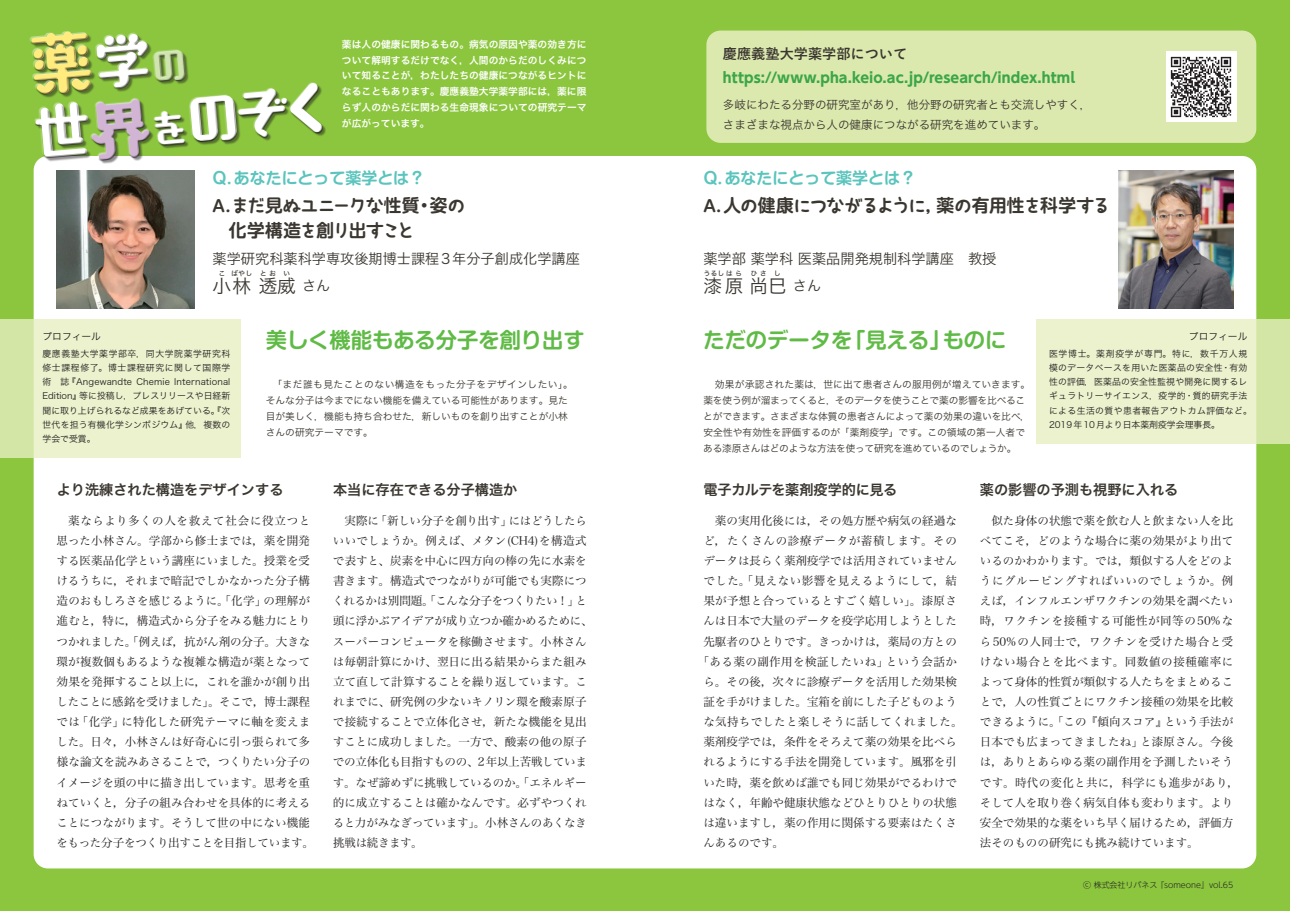
<style>
.page{position:relative;width:1290px;height:911px;background:#fff}
.page>*{position:absolute;margin:0;border:0;box-sizing:border-box;transform-origin:0 0}
.t1{font:58.5px "Aokane Std EB";color:#fff}
.t2{font:700 21.25px "Shin M Go Pr 6 N De";color:#60bb46}
.t3{font:18.62px "Hiragino Sans Pr 6 N W3";letter-spacing:.105em;color:#3a3630}
.t4{font:17.75px "Haruka Bold Kyo W6";letter-spacing:-.065em;color:#3a3630}
.t5{font:700 17.75px "UD Shin M Go Pr 6 N De";color:#3a3630}
.t6{font:700 16px "Shin M Go Pr 6 N De";color:#5ac4bd}
.t7{font:14.12px "Hiragino Sans Pr 6 N W3";color:#3a3630}
.t8{font:700 14.12px "UD Shin Go Pr 6 N";letter-spacing:.005em;color:#3ba648}
.t9{font:14.12px "Hiragino Sans Pr 6 N W6";color:#3a3630}
.t10{font:14.12px "Hiragino Sans Pr 6 N W6";letter-spacing:-.03em;color:#3a3630}
.t11{font:700 14.12px "Yu Go";color:#3a3630}
.t12{font:11.5px/20.1px "Hiragino Serif Pr 6 N W3";color:#231f20}
.t13{font:11.5px/19.5px "Hiragino Sans Pr 6 N W3";color:#3a3630}
.t14{font:11.5px "Hiragino Serif Pr 6 N W3";letter-spacing:.025em;color:#231f20}
.t15{font:11.5px "Hiragino Serif Pr 6 N W3";letter-spacing:.04em;color:#231f20}
.t16{font:11.5px "Hiragino Serif Pr 6 N W3";letter-spacing:.035em;color:#231f20}
.t17{font:11.5px "Hiragino Serif Pr 6 N W3";letter-spacing:.055em;color:#231f20}
.t18{font:9.75px/16px "Hiragino Sans Pr 6 N W3";color:#3a3630}
.t19{font:9.75px/16px "Hiragino Sans Pr 6 N W6";letter-spacing:.005em;color:#fff;text-align:justify}
.t20{font:9.75px "Hiragino Sans Pr 6 N W3";color:#231f20}
.t21{font:8.88px/14.1px "Hiragino Sans Pr 6 N W3";letter-spacing:.025em;color:#231f20}
.t22{font:300 8px "UD Shin Go NT Pr 6 N";color:#231f20}
.t23{font:7.12px "Hiragino Sans Pr 6 N W3";letter-spacing:.08em;color:#3a3630}
.s1{font-size:64.25px;color:#d2b5d5}
.s2{font-size:39px}
.s3{font-family:"UD Shin M Go Pr 6 N De";font-weight:700;font-size:16px}
.s4{font-family:"UD Shin M Go Pr 6 N De";font-weight:700}
.s5{font-family:"Haruka Bold Kyo W6";font-weight:400}
</style>
<div class="page">
<div style="left:0;top:0;width:645px;height:911px;background:#8bc63e"></div>
<div style="left:645px;top:0;width:645px;height:911px;background:#8bc63e"></div>
<div style="left:34px;top:156px;width:1222px;height:712px;background:#fff;border-radius:14px"></div>
<div style="left:706px;top:31px;width:550px;height:112px;background:#dce9ae;border-radius:14px"></div>
<svg style="left:1036px;top:319px;width:254px;height:124px;background:#e7f0c7"></svg>
<svg style="left:0;top:319px;width:241px;height:138px;background:#e7f0c7"></svg>
<img style="left:57px;top:170px;width:138px;height:138px">
<img style="left:1118px;top:170px;width:115px;height:138px">
<img style="left:1166px;top:51px;width:71px;height:71px">
<svg style="left:29px;top:31px;width:295px;height:136px"></svg>
<h1 class="t1" style="left:30px;top:89px;width:307px;rotate:-5deg">世<span class="s1">界</span><span class="s2">を</span>のぞく</h1>
<p class="t19" style="left:342px;top:35px;width:246px">薬は人の健康に関わるもの。病気の原因や薬の効き方について解明するだけでなく，人間のからだのしくみについて知ることが，わたしたちの健康につながるヒントになることもあります。慶應義塾大学薬学部には，薬に限らず人のからだに関わる生命現象についての研究テーマが広がっています。</p>
<h3 class="t6" style="left:213px;top:165px;width:214px">Q.あなたにとって薬学とは？</h3>
<h3 class="t4" style="left:213px;top:196px;width:254px"><span class="s3">A.</span> まだ<span class="s4">見</span>ぬユニークな<span class="s4">性質・姿</span>の</h3>
<h3 class="t5" style="left:229px;top:215px;width:187px">化学構造<span class="s5">を</span>創<span class="s5">り</span>出<span class="s5">すこと</span></h3>
<p class="t7" style="left:213px;top:246px;width:369px">薬学研究科薬科学専攻後期博士課程3年分子創成化学講座</p>
<h3 class="t3" style="left:213px;top:269px;width:85px">小林透威</h3>
<p class="t23" style="left:218px;top:267px;width:9px">こ</p>
<p class="t23" style="left:231px;top:267px;width:23px">ばやし</p>
<p class="t23" style="left:260px;top:267px;width:18px">とお</p>
<p class="t23" style="left:283px;top:267px;width:9px">い</p>
<p class="t7" style="left:302px;top:273px;width:30px">さん</p>
<p class="t11" style="left:723px;top:45px;width:186px">慶應義塾大学薬学部について</p>
<p class="t8" style="left:723px;top:66px;width:354px">https://www.pha.keio.ac.jp/research/index.html</p>
<p class="t13" style="left:723px;top:94px;width:370px">多岐にわたる分野の研究室があり，他分野の研究者とも交流しやすく，さまざまな視点から人の健康につながる研究を進めています。</p>
<h3 class="t6" style="left:703px;top:165px;width:214px">Q.あなたにとって薬学とは？</h3>
<h3 class="t4" style="left:703px;top:196px;width:409px"><span class="s3">A.</span> <span class="s4">人</span>の<span class="s4">健康</span>につながるように<span class="s4">，薬</span>の<span class="s4">有用性</span>を<span class="s4">科学</span>する</h3>
<p class="t7" style="left:703px;top:246px;width:294px">薬学部 薬学科 医薬品開発規制科学講座　教授</p>
<h3 class="t3" style="left:703px;top:269px;width:85px">漆原尚巳</h3>
<p class="t23" style="left:703px;top:267px;width:40px">うるしはら</p>
<p class="t23" style="left:751px;top:267px;width:18px">ひさ</p>
<p class="t23" style="left:774px;top:267px;width:9px">し</p>
<p class="t7" style="left:793px;top:273px;width:30px">さん</p>
<p class="t20" style="left:43px;top:328px;width:60px">プロフィール</p>
<p class="t21" style="left:43px;top:346px;width:189px;text-align:justify">慶應義塾大学薬学部卒，同大学院薬学研究科修士課程修了。博士課程研究に関して国際学術 誌『Angewandte Chemie International Edition』等に投稿し，プレスリリースや日経新聞に取り上げられるなど成果をあげている。『次世代を担う有機化学シンポジウム』他，複数の学会で受賞。</p>
<h2 class="t2" style="left:266px;top:323px;width:320px">美しく機能もある分子を創り出す</h2>
<h2 class="t2" style="left:703px;top:323px;width:304px">ただのデータを「見える」ものに</h2>
<p class="t18" style="left:266px;top:375px;width:308px;text-indent:7px">「まだ誰も見たことのない構造をもった分子をデザインしたい」。そんな分子は今までにない機能を備えている可能性があります。見た目が美しく，機能も持ち合わせた，新しいものを創り出すことが小林さんの研究テーマです。</p>
<p class="t18" style="left:703px;top:375px;width:329px;text-indent:12px">効果が承認された薬は，世に出て患者さんの服用例が増えていきます。薬を使う例が溜まってくると，そのデータを使うことで薬の影響を比べることができます。さまざまな体質の患者さんによって薬の効果の違いを比べ，安全性や有効性を評価するのが「薬剤疫学」です。この領域の第一人者である漆原さんはどのような方法を使って研究を進めているのでしょうか。</p>
<p class="t20" style="left:1189px;top:328px;width:60px">プロフィール</p>
<p class="t21" style="left:1049px;top:346px;width:204px">医学博士。薬剤疫学が専門。特に，数千万人規模のデータベースを用いた医薬品の安全性・有効性の評価，医薬品の安全性監視や開発に関するレギュラトリーサイエンス，疫学的・質的研究手法による生活の質や患者報告アウトカム評価など。<br>2019年10月より日本薬剤疫学会理事長。</p>
<p class="t9" style="left:57px;top:477px;width:228px">より洗練された構造をデザインする</p>
<p class="t12" style="left:56px;top:509px;width:259px;text-indent:12px">薬ならより多くの人を救えて社会に役立つと思った小林さん。学部から修士までは，薬を開発する医薬品化学という講座にいました。授業を受けるうちに，それまで暗記でしかなかった分子構造のおもしろさを感じるように。「化学」の理解が進むと，特に，構造式から分子をみる魅力にとりつかれました。「例えば，抗がん剤の分子。大きな環が複数個もあるような複雑な構造が薬となって効果を発揮すること以上に，これを誰かが創り出したことに感銘を受けました」。そこで，博士課程では「化学」に特化した研究テーマに軸を変えました。日々，小林さんは好奇心に引っ張られて多様な論文を読みあさることで，つくりたい分子のイメージを頭の中に描き出しています。思考を重ねていくと，分子の組み合わせを具体的に考えることにつながります。そうして世の中にない機能をもった分子をつくり出すことを目指しています。</p>
<p class="t9" style="left:333px;top:477px;width:186px">本当に存在できる分子構造か</p>
<p class="t12" style="left:333px;top:509px;width:261px;text-indent:12px">実際に「新しい分子を創り出す」にはどうしたらいいでしょうか。例えば、メタン(CH4)を構造式で表すと、炭素を中心に四方向の棒の先に水素を書きます。構造式でつながりが可能でも実際につくれるかは別問題。「こんな分子をつくりたい！」と頭に浮かぶアイデアが成り立つか確かめるために、スーパーコンピュータを稼働させます。小林さんは毎朝計算にかけ、翌日に出る結果からまた組み立て直して計算することを繰り返しています。これまでに、研究例の少ないキノリン環を酸素原子で接続することで立体化させ，新たな機能を見出すことに成功しました。一方で、酸素の他の原子での立体化も目指すものの、2年以上苦戦しています。なぜ諦めずに挑戦しているのか。「エネルギー的に成立することは確かなんです。必ずやつくれると力がみなぎっています」。小林さんのあくなき挑戦は続きます。</p>
<p class="t10" style="left:703px;top:477px;width:195px">電子カルテを薬剤疫学的に見る</p>
<p class="t12" style="left:715px;top:509px;width:243px">薬の実用化後には，その処方歴や病気の経過な</p>
<p class="t17" style="left:703px;top:530px;width:255px">ど，たくさんの診療データが蓄積します。その</p>
<p class="t12" style="left:703px;top:549px;width:255px">データは長らく薬剤疫学では活用されていません</p>
<p class="t15" style="left:703px;top:571px;width:255px">でした。「見えない影響を見えるようにして，結</p>
<p class="t14" style="left:703px;top:591px;width:255px">果が予想と合っているとすごく嬉しい」。漆原さ</p>
<p class="t12" style="left:703px;top:610px;width:255px">んは日本で大量のデータを疫学応用しようとした</p>
<p class="t12" style="left:703px;top:630px;width:255px">先駆者のひとりです。きっかけは，薬局の方との</p>
<p class="t16" style="left:698px;top:651px;width:261px">「ある薬の副作用を検証したいね」という会話か</p>
<p class="t12" style="left:703px;top:670px;width:255px">ら。その後，次々に診療データを活用した効果検</p>
<p class="t12" style="left:703px;top:690px;width:255px">証を手がけました。宝箱を前にした子どものよう</p>
<p class="t14" style="left:703px;top:712px;width:261px">な気持ちでしたと楽しそうに話してくれました。</p>
<p class="t12" style="left:703px;top:731px;width:255px">薬剤疫学では，条件をそろえて薬の効果を比べら</p>
<p class="t12" style="left:703px;top:751px;width:255px">れるようにする手法を開発しています。風邪を引</p>
<p class="t12" style="left:703px;top:771px;width:255px">いた時，薬を飲めば誰でも同じ効果がでるわけで</p>
<p class="t12" style="left:703px;top:791px;width:255px">はなく，年齢や健康状態などひとりひとりの状態</p>
<p class="t12" style="left:703px;top:811px;width:255px">は違いますし，薬の作用に関係する要素はたくさ</p>
<p class="t12" style="left:703px;top:831px;width:82px">んあるのです。</p>
<p class="t9" style="left:980px;top:477px;width:200px">薬の影響の予測も視野に入れる</p>
<p class="t12" style="left:980px;top:509px;width:261px;text-indent:12px">似た身体の状態で薬を飲む人と飲まない人を比べてこそ，どのような場合に薬の効果がより出ているのかわかります。では，類似する人をどのようにグルーピングすればいいのでしょうか。例えば，インフルエンザワクチンの効果を調べたい時，ワクチンを接種する可能性が同等の50%なら50%の人同士で，ワクチンを受けた場合と受けない場合とを比べます。同数値の接種確率によって身体的性質が類似する人たちをまとめることで，人の性質ごとにワクチン接種の効果を比較できるように。「この 『傾向スコア』という手法が日本でも広まってきましたね」と漆原さん。今後は，ありとあらゆる薬の副作用を予測したいそうです。時代の変化と共に，科学にも進歩があり，そして人を取り巻く病気自体も変わります。より安全で効果的な薬をいち早く届けるため，評価方法そのものの研究にも挑み続けています。</p>
<p class="t22" style="left:1083px;top:878px;width:152px">ⓒ 株式会社リバネス 『someone』vol.65</p>
</div>
